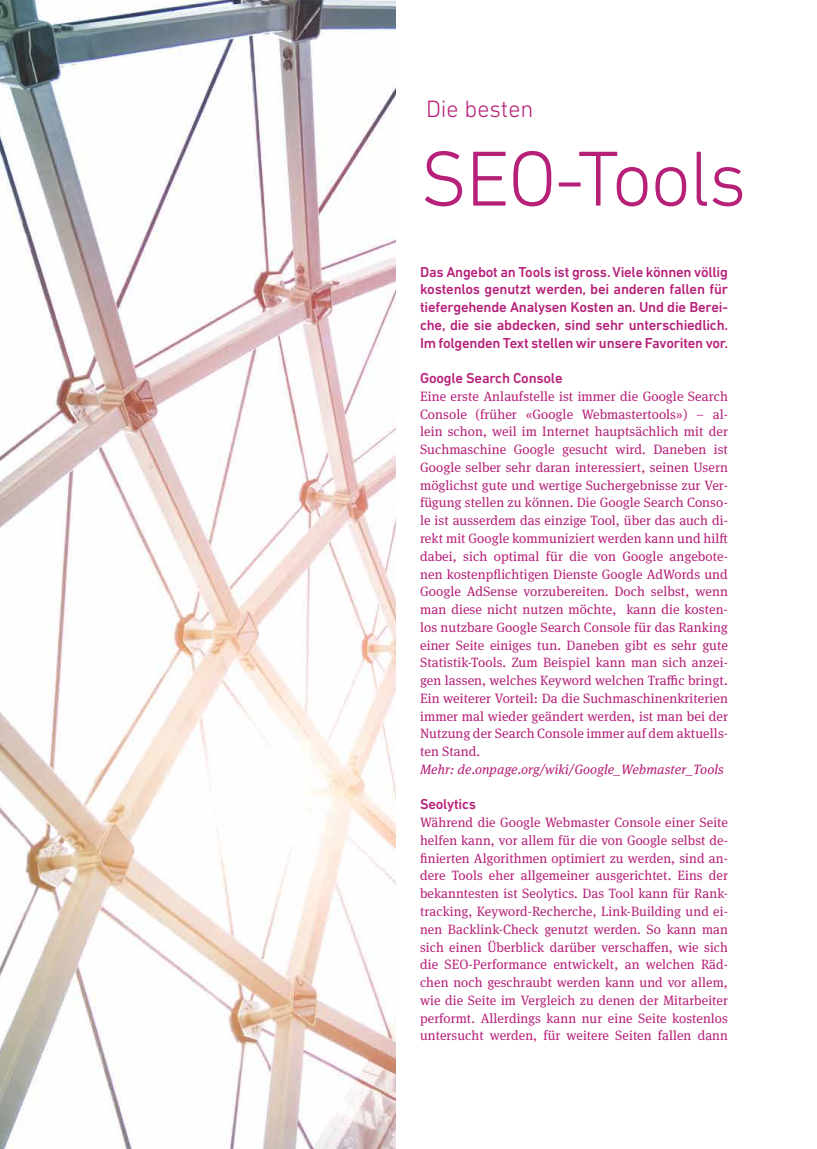
<style>
.page{position:relative;width:817px;height:1149px;background:#fff}
.page>*{position:absolute;margin:0;border:0;box-sizing:border-box;transform-origin:0 0}
.t1{font:300 79.2px "DIN Next LT Pro";letter-spacing:-.02em;color:#b62079}
.t2{font:300 24px "DIN Next LT Pro";color:#b62079}
.t3{font:500 14.7px/17.7px "DIN Next LT Pro";letter-spacing:-.015em;color:#b62079;text-align:justify}
.t4{font:13.5px/17.7px "Meta Serif OT";letter-spacing:.005em;color:#b62079;text-align:justify}
.t5{font:italic 13.5px "Meta Serif OT";letter-spacing:.005em;color:#b62079}
</style>
<div class="page">
<img style="left:0;top:0;width:395px;height:1148px">
<h2 class="t2" style="left:426px;top:95px;width:109px">Die besten</h2>
<h1 class="t1" style="left:420px;top:133px;width:328px">SEO-Tools</h1>
<p class="t3" style="left:420px;top:262px;width:309px">Das Angebot an Tools ist gross. Viele können völlig kostenlos genutzt werden, bei anderen fallen für tiefergehende Analysen Kosten an. Und die Berei&shy;che, die sie abdecken, sind sehr unterschiedlich.<br>Im folgenden Text stellen wir unsere Favoriten vor.</p>
<p class="t3" style="left:420px;top:369px;width:144px">Google Search Console</p>
<p class="t4" style="left:420px;top:387px;width:309px">Eine erste Anlaufstelle ist immer die Google Search Console (früher «Google Webmastertools») – al&shy;lein schon, weil im Internet hauptsächlich mit der Suchmaschine Google gesucht wird. Daneben ist Google selber sehr daran interessiert, seinen Usern möglichst gute und wertige Suchergebnisse zur Ver&shy;fügung stellen zu können. Die Google Search Conso&shy;le ist ausserdem das einzige Tool, über das auch di&shy;rekt mit Google kommuniziert werden kann und hilft dabei, sich optimal für die von Google angebote&shy;nen kostenpflichtigen Dienste Google AdWords und Google AdSense vorzubereiten. Doch selbst, wenn man diese nicht nutzen möchte, kann die kosten&shy;los nutzbare Google Search Console für das Ranking einer Seite einiges tun. Daneben gibt es sehr gute Statistik-Tools. Zum Beispiel kann man sich anzei&shy;gen lassen, welches Keyword welchen Traffic bringt.<br>Ein weiterer Vorteil: Da die Suchmaschinenkriterien immer mal wieder geändert werden, ist man bei der Nutzung der Search Console immer auf dem aktuells&shy;ten Stand.</p>
<p class="t5" style="left:420px;top:760px;width:305px">Mehr: de.onpage.org/wiki/Google_Webmaster_Tools</p>
<p class="t3" style="left:420px;top:795px;width:58px">Seolytics</p>
<p class="t4" style="left:420px;top:813px;width:309px">Während die Google Webmaster Console einer Seite helfen kann, vor allem für die von Google selbst de&shy;finierten Algorithmen optimiert zu werden, sind an&shy;dere Tools eher allgemeiner ausgerichtet. Eins der bekanntesten ist Seolytics. Das Tool kann für Rank&shy;tracking, Keyword-Recherche, Link-Building und ei&shy;nen Backlink-Check genutzt werden. So kann man sich einen Überblick darüber verschaffen, wie sich die SEO-Performance entwickelt, an welchen Räd&shy;chen noch geschraubt werden kann und vor allem, wie die Seite im Vergleich zu denen der Mitarbeiter performt. Allerdings kann nur eine Seite kostenlos untersucht werden, für weitere Seiten fallen dann</p>
</div>
